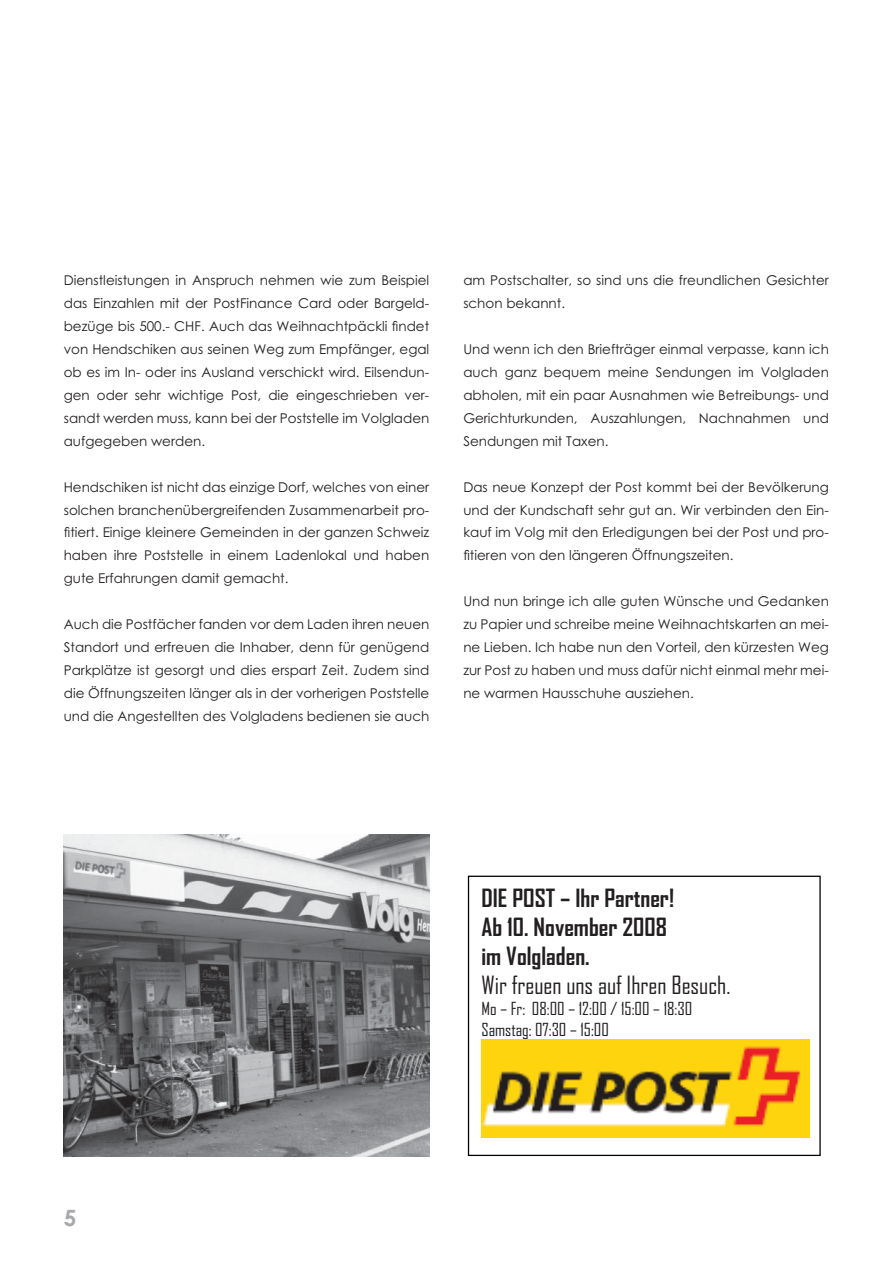
<style>
.page{position:relative;width:893px;height:1263px;background:#fff}
.page>*{position:absolute;margin:0;border:0;box-sizing:border-box;transform-origin:0 0}
.t1{font:700 24.15px/28.8px "Agency FB";color:#231f20}
.t2{font:24.15px "Agency FB";color:#231f20}
.t3{font:700 22.5px "Century Gothic";color:#a7a9ac}
.t4{font:17.25px/20.4px "Agency FB";color:#231f20}
.t5{font:13.5px/23px "Century Gothic";color:#231f20;text-align:justify}
</style>
<div class="page">
<div style="left:468px;top:876px;width:353px;height:280px;border:1px solid #010202"></div>
<img style="left:481px;top:1039px;width:328px;height:99px">
<img style="left:64px;top:835px;width:365px;height:321px">
<p class="t5" style="left:64px;top:270px;width:367px">Dienstleistungen in Anspruch nehmen wie zum Beispiel das Einzahlen mit der PostFinance Card oder Bargeld&shy;bezüge bis 500.- CHF. Auch das Weihnachtpäckli findet von Hendschiken aus seinen Weg zum Empfänger, egal ob es im In- oder ins Ausland verschickt wird. Eilsendun&shy;gen oder sehr wichtige Post, die eingeschrieben ver&shy;sandt werden muss, kann bei der Poststelle im Volgladen aufgegeben werden.</p>
<p class="t5" style="left:64px;top:477px;width:367px">Hendschiken ist nicht das einzige Dorf, welches von einer solchen branchenübergreifenden Zusammenarbeit pro&shy;fitiert. Einige kleinere Gemeinden in der ganzen Schweiz haben ihre Poststelle in einem Ladenlokal und haben gute Erfahrungen damit gemacht.</p>
<p class="t5" style="left:64px;top:614px;width:367px">Auch die Postfächer fanden vor dem Laden ihren neuen Standort und erfreuen die Inhaber, denn für genügend Parkplätze ist gesorgt und dies erspart Zeit. Zudem sind die Öffnungszeiten länger als in der vorherigen Poststelle und die Angestellten des Volgladens bedienen sie auch</p>
<p class="t5" style="left:463px;top:270px;width:367px">am Postschalter, so sind uns die freundlichen Gesichter schon bekannt.</p>
<p class="t5" style="left:463px;top:339px;width:367px">Und wenn ich den Briefträger einmal verpasse, kann ich auch ganz bequem meine Sendungen im Volgladen abholen, mit ein paar Ausnahmen wie Betreibungs- und Gerichturkunden, Auszahlungen, Nachnahmen und Sendungen mit Taxen.</p>
<p class="t5" style="left:463px;top:477px;width:367px">Das neue Konzept der Post kommt bei der Bevölkerung und der Kundschaft sehr gut an. Wir verbinden den Ein&shy;kauf im Volg mit den Erledigungen bei der Post und pro&shy;fitieren von den längeren Öffnungszeiten.</p>
<p class="t5" style="left:463px;top:591px;width:367px">Und nun bringe ich alle guten Wünsche und Gedanken zu Papier und schreibe meine Weihnachtskarten an mei&shy;ne Lieben. Ich habe nun den Vorteil, den kürzesten Weg zur Post zu haben und muss dafür nicht einmal mehr mei&shy;ne warmen Hausschuhe ausziehen.</p>
<h1 class="t1" style="left:481px;top:886px;width:194px">DIE POST – Ihr Partner!<br>Ab 10. November 2008 im Volgladen.</h1>
<h1 class="t2" style="left:481px;top:971px;width:250px">Wir freuen uns auf Ihren Besuch.</h1>
<p class="t4" style="left:481px;top:999px;width:212px">Mo – Fr: 08:00 – 12:00 / 15:00 – 18:30<br>Samstag: 07:30 – 15:00</p>
<h2 class="t3" style="left:64px;top:1209px;width:14px">5</h2>
</div>
